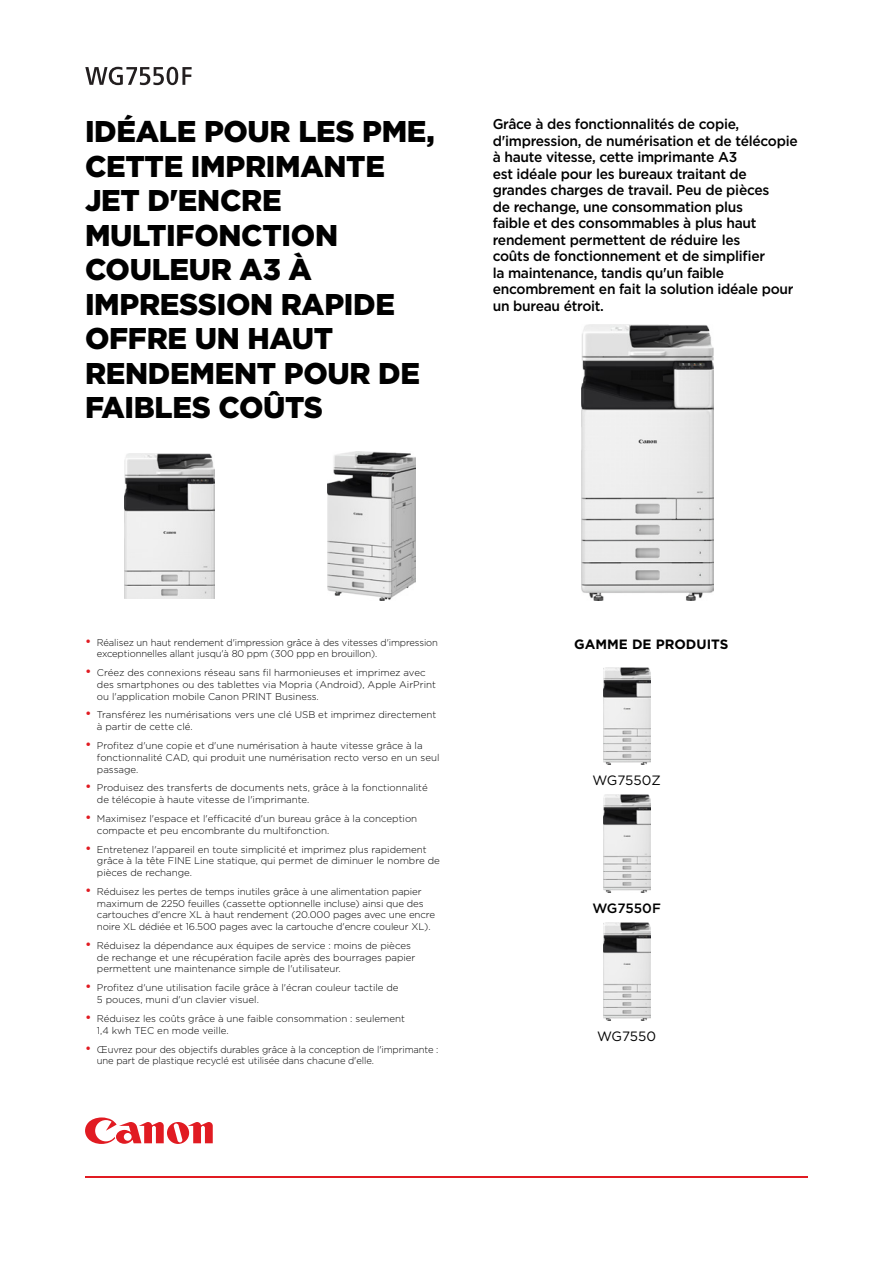
<style>
.page{position:relative;width:893px;height:1263px;background:#fff}
.page>*{position:absolute;margin:0;border:0;box-sizing:border-box;transform-origin:0 0}
.t1{font:900 30px/34.5px "Gotham";letter-spacing:-.01em;color:#000}
.t2{font:500 14.25px/16.5px "Gotham";letter-spacing:-.02em;color:#000}
.t3{font:700 13.5px "Gotham";color:#000}
.t4{font:13.5px "Gotham";color:#000}
.t5{font:500 13.5px "Gotham";color:#000}
.t6{font:300 9.75px/11.7px "Gotham";color:#000}
.s1{font-weight:400;font-size:13.5px;color:#e11b22}
</style>
<div class="page">
<svg style="left:85px;top:1117px;width:128px;height:27px"></svg>
<hr style="left:85px;top:1176px;width:723px;height:2px;background:#e11b22">
<img style="left:581px;top:324px;width:133px;height:277px">
<img style="left:327px;top:451px;width:89px;height:149px">
<img style="left:125px;top:453px;width:89px;height:145px">
<img style="left:603px;top:795px;width:47px;height:98px">
<img style="left:603px;top:923px;width:47px;height:97px">
<img style="left:603px;top:667px;width:47px;height:98px">
<svg style="left:85px;top:67px;width:107px;height:18px"></svg>
<h1 class="t1" style="left:85px;top:114px;width:351px">IDÉALE POUR LES PME,<br>CETTE IMPRIMANTE<br>JET D'ENCRE<br>MULTIFONCTION<br>COULEUR A3 À<br>IMPRESSION RAPIDE<br>OFFRE UN HAUT<br>RENDEMENT POUR DE<br>FAIBLES COÛTS</h1>
<p class="t2" style="left:493px;top:116px;width:307px">Grâce à des fonctionnalités de copie, d'impression, de numérisation et de télécopie à haute vitesse, cette imprimante A3<br>est idéale pour les bureaux traitant de grandes charges de travail. Peu de pièces<br>de rechange, une consommation plus<br>faible et des consommables à plus haut rendement permettent de réduire les<br>coûts de fonctionnement et de simplifier<br>la maintenance, tandis qu'un faible encombrement en fait la solution idéale pour un bureau étroit.</p>
<p class="t6" style="left:97px;top:636px;width:343px;text-indent:-12px"><span class="s1">•</span> Réalisez un haut rendement d'impression grâce à des vitesses d'impression exceptionnelles allant jusqu'à 80 ppm (300 ppp en brouillon).</p>
<p class="t6" style="left:97px;top:667px;width:341px;text-indent:-12px"><span class="s1">•</span> Créez des connexions réseau sans fil harmonieuses et imprimez avec des smartphones ou des tablettes via Mopria (Android), Apple AirPrint ou l'application mobile Canon PRINT Business.</p>
<p class="t6" style="left:97px;top:709px;width:341px;text-indent:-12px"><span class="s1">•</span> Transférez les numérisations vers une clé USB et imprimez directement à partir de cette clé.</p>
<p class="t6" style="left:97px;top:739px;width:344px;text-indent:-12px"><span class="s1">•</span> Profitez d'une copie et d'une numérisation à haute vitesse grâce à la fonctionnalité CAD, qui produit une numérisation recto verso en un seul passage.</p>
<p class="t6" style="left:97px;top:782px;width:332px;text-indent:-12px"><span class="s1">•</span> Produisez des transferts de documents nets, grâce à la fonctionnalité de télécopie à haute vitesse de l'imprimante.</p>
<p class="t6" style="left:97px;top:812px;width:322px;text-indent:-12px"><span class="s1">•</span> Maximisez l'espace et l'efficacité d'un bureau grâce à la conception compacte et peu encombrante du multifonction.</p>
<p class="t6" style="left:97px;top:843px;width:344px;text-indent:-12px"><span class="s1">•</span> Entretenez l'appareil en toute simplicité et imprimez plus rapidement grâce à la tête FINE Line statique, qui permet de diminuer le nombre de pièces de rechange.</p>
<p class="t6" style="left:97px;top:885px;width:340px;text-indent:-12px"><span class="s1">•</span> Réduisez les pertes de temps inutiles grâce à une alimentation papier maximum de 2250 feuilles (cassette optionnelle incluse) ainsi que des cartouches d'encre XL à haut rendement (20.000 pages avec une encre noire XL dédiée et 16.500 pages avec la cartouche d'encre couleur XL).</p>
<p class="t6" style="left:97px;top:939px;width:320px;text-indent:-12px"><span class="s1">•</span> Réduisez la dépendance aux équipes de service : moins de pièces de rechange et une récupération facile après des bourrages papier permettent une maintenance simple de l'utilisateur.</p>
<p class="t6" style="left:97px;top:982px;width:303px;text-indent:-12px"><span class="s1">•</span> Profitez d'une utilisation facile grâce à l'écran couleur tactile de<br>5 pouces, muni d'un clavier visuel.</p>
<p class="t6" style="left:97px;top:1012px;width:310px;text-indent:-12px"><span class="s1">•</span> Réduisez les coûts grâce à une faible consommation : seulement<br>1,4 kwh TEC en mode veille.</p>
<p class="t6" style="left:97px;top:1043px;width:343px;text-indent:-12px"><span class="s1">•</span> Œuvrez pour des objectifs durables grâce à la conception de l'imprimante : une part de plastique recyclé est utilisée dans chacune d'elle.</p>
<h3 class="t3" style="left:574px;top:635px;width:156px">GAMME DE PRODUITS</h3>
<h3 class="t4" style="left:592px;top:772px;width:70px">WG7550Z</h3>
<h3 class="t5" style="left:592px;top:899px;width:70px">WG7550F</h3>
<h3 class="t4" style="left:597px;top:1027px;width:60px">WG7550</h3>
</div>
